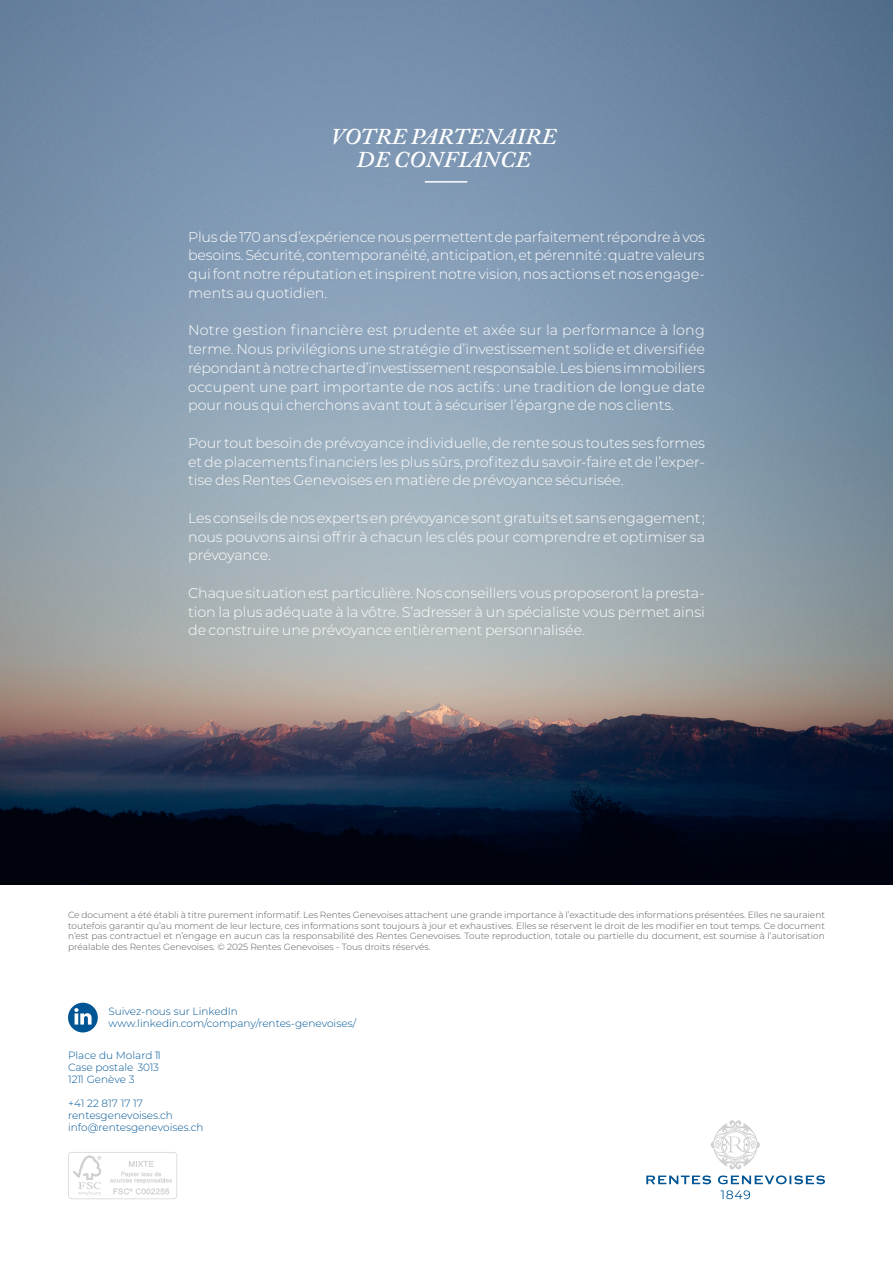
<style>
.page{position:relative;width:893px;height:1263px;background:#fff}
.page>*{position:absolute;margin:0;border:0;box-sizing:border-box;transform-origin:0 0}
.Style_de_paragraphe_1{font:italic 600 22.5px/23.2px "Adobe Caslon Pro";letter-spacing:.02em;color:#fff;text-align:center}
.Style_de_paragraphe_1-2{font:300 14.25px/18.8px "Montserrat";letter-spacing:-.005em;color:#fff;text-align:justify}
.t1{font:300 10.5px "Montserrat";color:#005594}
.t2{font:300 9px/10.5px "Montserrat";color:#57585a;text-align:justify}
</style>
<div class="page">
<img style="left:0;top:0;width:893px;height:884px">
<hr style="left:425px;top:181px;width:42px;height:2px;background:#fff">
<svg style="left:711px;top:1120px;width:49px;height:49px"></svg>
<svg style="left:646px;top:1175px;width:179px;height:24px"></svg>
<svg style="left:68px;top:1152px;width:109px;height:47px"></svg>
<div style="left:68px;top:1003px;width:30px;height:29px;background:#005594;border-radius:50%"></div>
<svg style="left:74px;top:1008px;width:18px;height:16px"></svg>
<p class="Style_de_paragraphe_1" style="left:331px;top:125px;width:227px">VOTRE PARTENAIRE<br>DE CONFIANCE</p>
<p class="Style_de_paragraphe_1-2" style="left:188px;top:227px;width:518px">Plus de 170 ans d’expérience nous permettent de parfaitement répondre à vos besoins. Sécurité, contemporanéité, anticipation, et pérennité : quatre valeurs qui font notre réputation et inspirent notre vision, nos actions et nos engage&shy;ments au quotidien.</p>
<p class="Style_de_paragraphe_1-2" style="left:188px;top:320px;width:518px">Notre gestion financière est prudente et axée sur la performance à long terme. Nous privilégions une stratégie d’investissement solide et diversifiée répondant à notre charte d’investissement responsable. Les biens immobiliers occupent une part importante de nos actifs : une tradition de longue date pour nous qui cherchons avant tout à sécuriser l’épargne de nos clients.</p>
<p class="Style_de_paragraphe_1-2" style="left:188px;top:433px;width:518px">Pour tout besoin de prévoyance individuelle, de rente sous toutes ses formes et de placements fi nanciers les plus sûrs, profitez du savoir-faire et de l’exper&shy;tise des Rentes Genevoises en matière de prévoyance sécurisée.</p>
<p class="Style_de_paragraphe_1-2" style="left:188px;top:508px;width:518px">Les conseils de nos experts en prévoyance sont gratuits et sans engagement ; nous pouvons ainsi offrir à chacun les clés pour comprendre et optimiser sa prévoyance.</p>
<p class="Style_de_paragraphe_1-2" style="left:188px;top:583px;width:518px">Chaque situation est particulière. Nos conseillers vous proposeront la presta&shy;tion la plus adéquate à la vôtre. S’adresser à un spécialiste vous permet ainsi de construire une prévoyance entièrement personnalisée.</p>
<p class="t2" style="left:68px;top:909px;width:758px">Ce document a été établi à titre purement informatif. Les Rentes Genevoises attachent une grande importance à l’exactitude des informations présentées. Elles ne sauraient toutefois garantir qu’au moment de leur lecture, ces informations sont toujours à jour et exhaustives. Elles se réservent le droit de les modifier en tout temps. Ce document n’est pas contractuel et n’engage en aucun cas la responsabilité des Rentes Genevoises. Toute reproduction, totale ou partielle du document, est soumise à l’autorisation préalable des Rentes Genevoises. © 2025 Rentes Genevoises - Tous droits réservés.</p>
<p class="t1" style="left:108px;top:1004px;width:131px">Suivez-nous sur LinkedIn</p>
<p class="t1" style="left:108px;top:1016px;width:249px">www.linkedin.com/company/rentes-genevoises/</p>
<p class="t1" style="left:68px;top:1048px;width:94px">Place du Molard 11</p>
<p class="t1" style="left:68px;top:1060px;width:92px">Case postale 3013</p>
<p class="t1" style="left:68px;top:1072px;width:68px">1211 Genève 3</p>
<p class="t1" style="left:68px;top:1096px;width:77px">+41 22 817 17 17</p>
<p class="t1" style="left:68px;top:1108px;width:106px">rentesgenevoises.ch</p>
<p class="t1" style="left:68px;top:1120px;width:137px">info@rentesgenevoises.ch</p>
</div>
